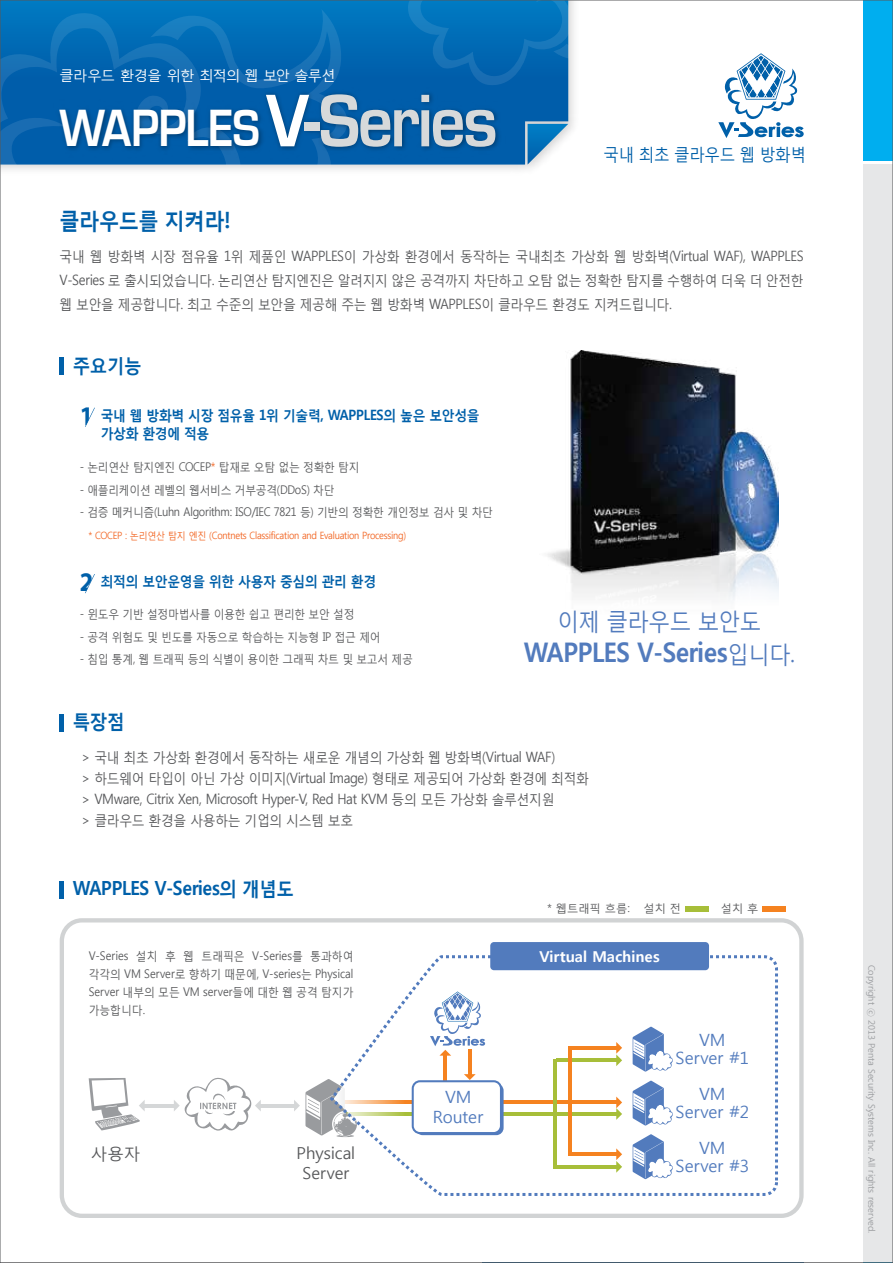
<style>
.page{position:relative;width:893px;height:1263px;background:#fff}
.page>*{position:absolute;margin:0;border:0;box-sizing:border-box;transform-origin:0 0}
.t1{font:700 54px "Eurostile";letter-spacing:-.015em;color:#fff;scale:.85 1}
.t2{font:700 27px "Malgun Gothic";letter-spacing:-.025em;color:#527bbd;scale:.9 1}
.t3{font:24px "Malgun Gothic";letter-spacing:-.025em;color:#527bbd;scale:.9 1}
.t4{font:700 22.5px "Malgun Gothic";letter-spacing:-.025em;color:#0060a9;scale:.9 1}
.t5{font:700 19.5px "Malgun Gothic";letter-spacing:-.025em;color:#0060a9;scale:.9 1}
.t6{font:17.25px "Malgun Gothic";letter-spacing:-.025em;color:#0060a9;scale:.9 1}
.t7{font:16.95px/18px "Malgun Gothic";color:#527bbd;text-align:center}
.t8{font:16.5px/19.8px "Malgun Gothic";color:#58595b;text-align:center}
.t9{font:700 15px "Malgun Gothic";color:#fff}
.t10{font:14.25px/21px "Malgun Gothic";letter-spacing:-.025em;color:#58595b;text-align:justify;scale:.9 1}
.t11{font:700 14.25px/18px "Malgun Gothic";letter-spacing:-.025em;color:#0060a9;scale:.9 1}
.t12{font:14.25px "Malgun Gothic";letter-spacing:-.045em;color:#fff}
.t13{font:12px/18px "Malgun Gothic";letter-spacing:-.025em;color:#58595b;text-align:justify;scale:.9 1}
.t14{font:11.25px "Malgun Gothic";color:#58595b}
.t15{font:10.05px "Malgun Gothic";letter-spacing:-.025em;color:#f26522;scale:.9 1}
.t16{font:9px "Malgun Gothic";color:#999b9e}
.s1{font-size:77.25px}
.s2{font-size:77.25px;color:#d7d9da}
.s3{font-family:"Myriad";font-size:27px}
.s4{color:#f26522}
.s5{font-weight:400;font-size:24px}
</style>
<div class="page">
<svg style="left:2px;top:2px;width:566px;height:163px;background:#046cb5"></svg>
<svg style="left:528px;top:124px;width:40px;height:41px"></svg>
<div style="left:863px;top:165px;width:30px;height:1098px;background:#e6e7e8"></div>
<div style="left:863px;top:0;width:30px;height:160px;background:#00aeef"></div>
<svg style="left:2px;top:9px;width:345px;height:156px;background:#056bb4"></svg>
<svg style="left:398px;top:2px;width:170px;height:83px;background:#046db6"></svg>
<img style="left:547px;top:350px;width:232px;height:250px">
<hr style="left:143px;top:1104px;width:34px;height:3px;background:#d5d7d8">
<hr style="left:259px;top:1104px;width:38px;height:3px;background:#d5d7d8">
<svg style="left:89px;top:1078px;width:56px;height:52px"></svg>
<svg style="left:174px;top:1077px;width:87px;height:54px"></svg>
<div style="left:60px;top:918px;width:744px;height:300px;border:4px solid #d1d3d4;border-radius:20px"></div>
<div style="left:685px;top:906px;width:23px;height:6px;background:#a7be39"></div>
<div style="left:763px;top:906px;width:23px;height:6px;background:#f58220"></div>
<svg style="left:294px;top:1079px;width:35px;height:57px"></svg>
<svg style="left:329px;top:955px;width:449px;height:241px"></svg>
<div style="left:490px;top:942px;width:219px;height:28px;background:#527bbd;border-radius:4px"></div>
<hr style="left:60px;top:358px;width:4px;height:17px;background:#0060a9">
<svg style="left:85px;top:408px;width:10px;height:19px"></svg>
<svg style="left:85px;top:574px;width:10px;height:19px"></svg>
<svg style="left:718px;top:53px;width:86px;height:85px"></svg>
<img style="left:54px;top:76px;width:451px;height:94px">
<hr style="left:60px;top:881px;width:4px;height:17px;background:#0060a9">
<hr style="left:60px;top:714px;width:4px;height:17px;background:#0060a9">
<svg style="left:0;top:1262px;width:893px;height:1px"></svg>
<p class="t12" style="left:60px;top:67px;width:278px">클라우드 환경을 위한 최적의 웹 보안 솔루션</p>
<h1 class="t1" style="left:60px;top:99px;width:517px">WAPPLES <span class="s1">V</span><span class="s2">-Series</span></h1>
<h3 class="t4" style="left:60px;top:207px;width:192px">클라우드를 지켜라!</h3>
<p class="t6" style="left:604px;top:144px;width:226px">국내 최초 클라우드 웹 방화벽</p>
<p class="t10" style="left:60px;top:244px;width:828px;line-height:24px">국내 웹 방화벽 시장 점유율 1위 제품인 WAPPLES이 가상화 환경에서 동작하는 국내최초 가상화 웹 방화벽(Virtual WAF), WAPPLES V-Series 로 출시되었습니다. 논리연산 탐지엔진은 알려지지 않은 공격까지 차단하고 오탐 없는 정확한 탐지를 수행하여 더욱 더 안전한 웹 보안을 제공합니다. 최고 수준의 보안을 제공해 주는 웹 방화벽 WAPPLES이 클라우드 환경도 지켜드립니다.</p>
<h3 class="t5" style="left:73px;top:353px;width:78px">주요기능</h3>
<p class="t11" style="left:101px;top:406px;width:423px;text-indent:-21px"><span class="s3">1</span> 국내 웹 방화벽 시장 점유율 1위 기술력, WAPPLES의 높은 보안성을 가상화 환경에 적용</p>
<p class="t13" style="left:80px;top:458px;width:312px">- 논리연산 탐지엔진 COCEP<span class="s4">*</span> 탑재로 오탐 없는 정확한 탐지</p>
<p class="t13" style="left:80px;top:481px;width:285px">- 애플리케이션 레벨의 웹서비스 거부공격(DDoS) 차단</p>
<p class="t13" style="left:80px;top:503px;width:461px">- 검증 메커니즘(Luhn Algorithm: ISO/IEC 7821 등) 기반의 정확한 개인정보 검사 및 차단</p>
<p class="t15" style="left:89px;top:530px;width:355px">* COCEP : 논리연산 탐지 엔진 (Contnets Classification and Evaluation Processing)</p>
<p class="t11" style="left:80px;top:572px;width:331px"><span class="s3">2</span> 최적의 보안운영을 위한 사용자 중심의 관리 환경</p>
<p class="t13" style="left:80px;top:605px;width:307px">- 윈도우 기반 설정마법사를 이용한 쉽고 편리한 보안 설정</p>
<p class="t13" style="left:80px;top:628px;width:336px">- 공격 위험도 및 빈도를 자동으로 학습하는 지능형 IP 접근 제어</p>
<p class="t13" style="left:80px;top:650px;width:372px">- 침입 통계, 웹 트래픽 등의 식별이 용이한 그래픽 차트 및 보고서 제공</p>
<h3 class="t3" style="left:557px;top:607px;width:228px">이제 클라우드 보안도</h3>
<h2 class="t2" style="left:524px;top:636px;width:303px">WAPPLES V-Series<span class="s5">입니다.</span></h2>
<h3 class="t5" style="left:73px;top:710px;width:59px">특장점</h3>
<p class="t10" style="left:82px;top:746px;width:565px;text-align:left">&gt; 국내 최초 가상화 환경에서 동작하는 새로운 개념의 가상화 웹 방화벽(Virtual WAF)<br>&gt; 하드웨어 타입이 아닌 가상 이미지(Virtual Image) 형태로 제공되어 가상화 환경에 최적화 &gt; VMware, Citrix Xen, Microsoft Hyper-V, Red Hat KVM 등의 모든 가상화 솔루션지원<br>&gt; 클라우드 환경을 사용하는 기업의 시스템 보호</p>
<h3 class="t5" style="left:73px;top:877px;width:247px">WAPPLES V-Series의 개념도</h3>
<p class="t13" style="left:89px;top:947px;width:296px">V-Series 설치 후 웹 트래픽은 V-Series를 통과하여 각각의 VM Server로 향하기 때문에, V-series는 Physical Server 내부의 모든 VM server들에 대한 웹 공격 탐지가 가능합니다.</p>
<p class="t8" style="left:91px;top:1144px;width:51px">사용자</p>
<p class="t8" style="left:297px;top:1144px;width:60px">Physical<br>Server</p>
<p class="t7" style="left:433px;top:1087px;width:52px;line-height:20.2px">VM<br>Router</p>
<p class="t14" style="left:547px;top:901px;width:84px">* 웹트래픽 흐름:</p>
<p class="t14" style="left:643px;top:901px;width:39px">설치 전</p>
<p class="t14" style="left:721px;top:901px;width:39px">설치 후</p>
<p class="t9" style="left:539px;top:947px;width:122px">Virtual Machines</p>
<p class="t7" style="left:675px;top:1031px;width:75px">VM<br>Server #1</p>
<p class="t7" style="left:675px;top:1085px;width:75px">VM<br>Server #2</p>
<p class="t7" style="left:675px;top:1139px;width:75px">VM<br>Server #3</p>
<p class="t16" style="left:877px;top:964px;width:270px;rotate:90deg">Copyright ⓒ 2013 Penta Security Systems Inc. All rights reserved.</p>
</div>
